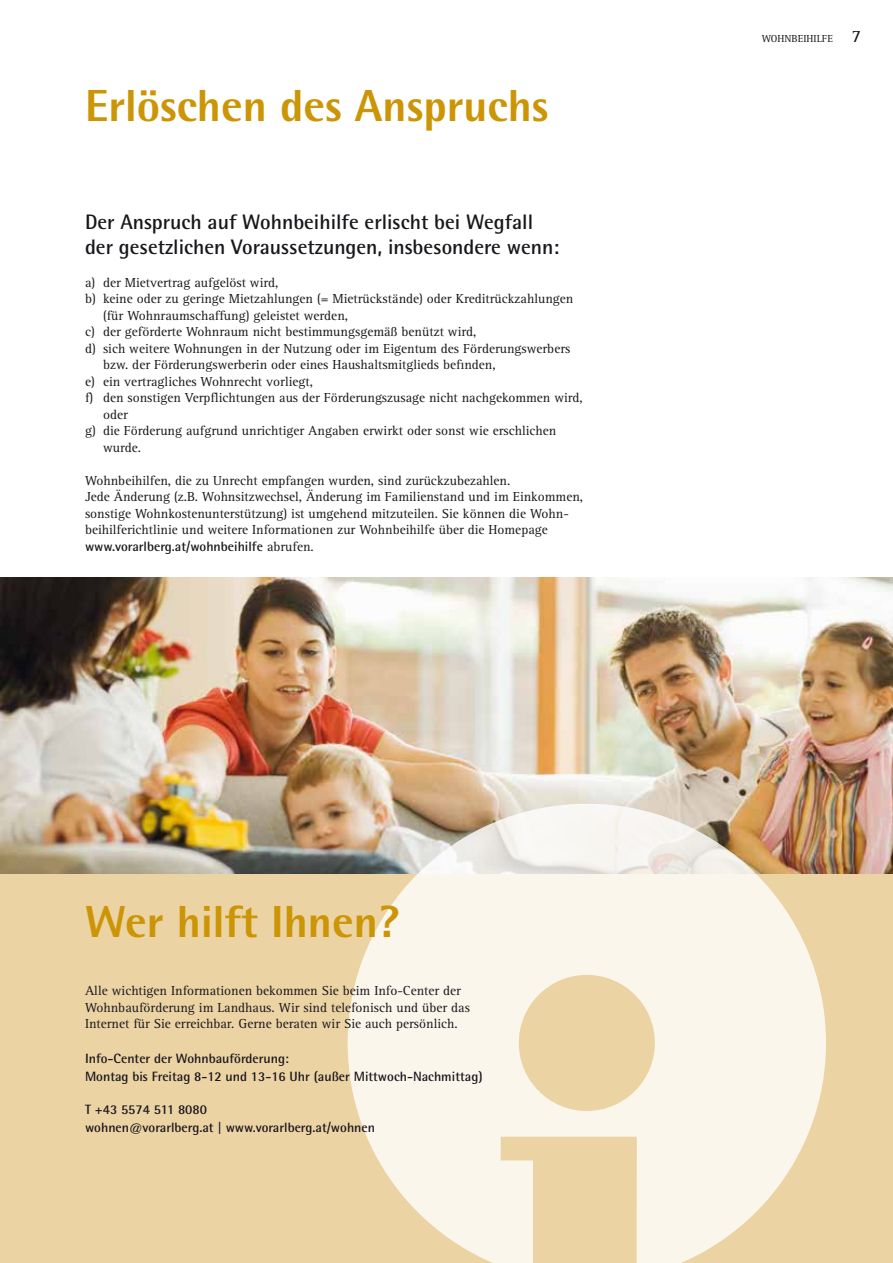
<style>
.page{position:relative;width:893px;height:1263px;background:#fff}
.page>*{position:absolute;margin:0;border:0;box-sizing:border-box;transform-origin:0 0}
.t1{font:800 45px "Rotis Semi Sans";color:#cc9505}
.t2{font:700 21px/25.2px "Rotis Semi Sans";color:#1a171c}
.t3{font:13.5px/16.5px "AT Rotis Serif";color:#1a171c}
.t4{font:700 13.5px/18px "Rotis Semi Sans";color:#1a171c}
.t5{font:10.5px "AT Rotis Serif";color:#1a171c}
.s1{font-family:"AT Rotis Serif";font-weight:400}
.s2{font-size:18px}
</style>
<div class="page">
<img style="left:1px;top:577px;width:892px;height:298px">
<div style="left:0;top:875px;width:893px;height:388px;background:#ebd3a4"></div>
<svg style="left:348px;top:804px;width:478px;height:459px;fill:#fbf6ec"></svg>
<h1 class="t1" style="left:85px;top:77px;width:465px">Erlöschen des Anspruchs</h1>
<h2 class="t2" style="left:85px;top:208px;width:476px">Der Anspruch auf Wohnbeihilfe erlischt bei Wegfall der gesetzlichen Voraussetzungen, insbesondere wenn:</h2>
<p class="t3" style="left:85px;top:274px;width:195px">a) der Mietvertrag aufgelöst wird,</p>
<p class="t3" style="left:85px;top:291px;width:490px">b) keine oder zu geringe Mietzahlungen (= Mietrückstände) oder Kreditrückzahlungen</p>
<p class="t3" style="left:103px;top:307px;width:247px">(für Wohnraumschaffung) geleistet werden,</p>
<p class="t3" style="left:85px;top:324px;width:393px">c) der geförderte Wohnraum nicht bestimmungsgemäß benützt wird,</p>
<p class="t3" style="left:85px;top:340px;width:487px">d) sich weitere Wohnungen in der Nutzung oder im Eigentum des Förderungswerbers</p>
<p class="t3" style="left:103px;top:357px;width:394px">bzw. der Förderungswerberin oder eines Haushaltsmitglieds befinden,</p>
<p class="t3" style="left:85px;top:373px;width:229px">e) ein vertragliches Wohnrecht vorliegt,</p>
<p class="t3" style="left:85px;top:390px;width:499px">f) den sonstigen Verpflichtungen aus der Förderungszusage nicht nachgekommen wird,</p>
<p class="t3" style="left:103px;top:406px;width:26px">oder</p>
<p class="t3" style="left:85px;top:423px;width:473px">g) die Förderung aufgrund unrichtiger Angaben erwirkt oder sonst wie erschlichen</p>
<p class="t3" style="left:103px;top:439px;width:40px">wurde.</p>
<p class="t3" style="left:85px;top:472px;width:500px">Wohnbeihilfen, die zu Unrecht empfangen wurden, sind zurückzubezahlen.<br>Jede Änderung (z.B. Wohnsitzwechsel, Änderung im Familienstand und im Einkommen, sonstige Wohnkostenunterstützung) ist umgehend mitzuteilen. Sie können die Wohn&shy;beihilferichtlinie und weitere Informationen zur Wohnbeihilfe über die Homepage</p>
<p class="t4" style="left:85px;top:537px;width:230px">www.vorarlberg.at/wohnbeihilfe <span class="s1">abrufen.</span></p>
<h1 class="t1" style="left:85px;top:893px;width:315px">Wer hilft Ihnen?</h1>
<p class="t3" style="left:85px;top:983px;width:386px">Alle wichtigen Informationen bekommen Sie beim Info-Center der<br>Wohnbauförderung im Landhaus. Wir sind telefonisch und über das<br>Internet für Sie erreichbar. Gerne beraten wir Sie auch persönlich.</p>
<p class="t4" style="left:85px;top:1049px;width:399px">Info-Center der Wohnbauförderung:<br>Montag bis Freitag 8-12 und 13-16 Uhr (außer Mittwoch-Nachmittag)</p>
<p class="t4" style="left:85px;top:1100px;width:291px">T +43 5574 511 8080<br>wohnen@vorarlberg.at | www.vorarlberg.at/wohnen</p>
<p class="t5" style="left:762px;top:33px;width:101px">WOHNBEIHILFE <span class="s2">7</span></p>
</div>
